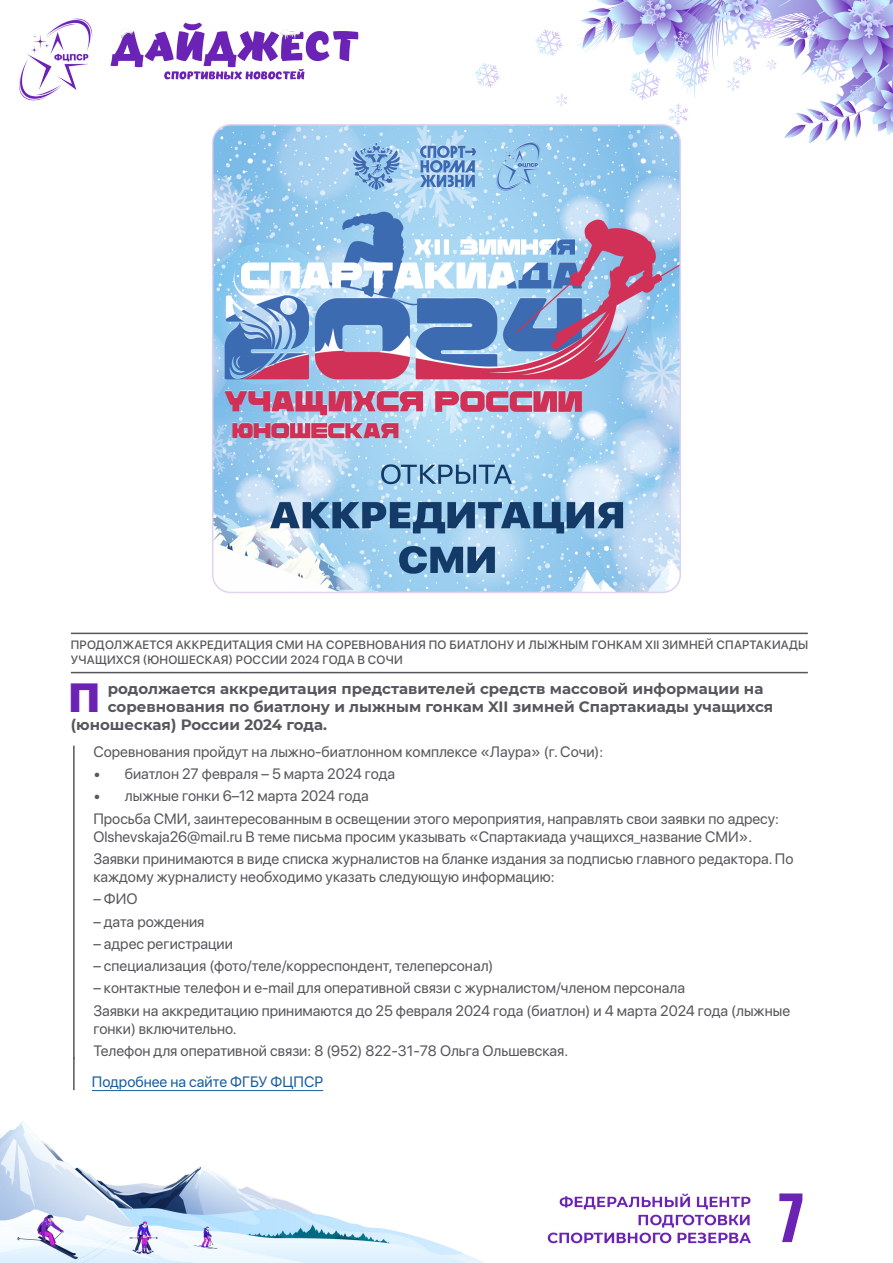
<style>
.page{position:relative;width:893px;height:1263px;background:#fff}
.page>*{position:absolute;margin:0;border:0;box-sizing:border-box;transform-origin:0 0}
.t1{font:700 60px "Oswald";color:#6a23b5}
.Заголовок_1{font:900 40.5px "SF Pro Display";color:#6a23b5}
.Текст{font:15px/18px "SF Pro Display";color:#56575c}
.Заголовок_1-2{font:700 15px "Montserrat";color:#56575c}
.Гиперссылка{font:15px "SF Pro Display";color:#175d9e}
.Подзаголовок{font:italic 500 12px/14.4px "SF Pro Display";letter-spacing:.02em;color:#56575c}
</style>
<div class="page">
<img style="left:0;top:0;width:893px;height:1263px">
<img style="left:213px;top:125px;width:467px;height:467px">
<div style="left:212px;top:124px;width:469px;height:469px;border:2px solid #e1d3f0;border-radius:18px"></div>
<hr style="left:71px;top:672px;width:737px;height:1px;background:#56575c">
<hr style="left:71px;top:633px;width:737px;height:1px;background:#56575c">
<hr style="left:73px;top:746px;width:2px;height:313px;background:#56575c">
<hr style="left:73px;top:1057px;width:2px;height:33px;background:#56575c">
<hr style="left:92px;top:1090px;width:231px;height:1px;background:#175d9e">
<p class="Подзаголовок" style="left:71px;top:637px;width:739px">ПРОДОЛЖАЕТСЯ АККРЕДИТАЦИЯ СМИ НА СОРЕВНОВАНИЯ ПО БИАТЛОНУ И ЛЫЖНЫМ ГОНКАМ XII ЗИМНЕЙ СПАРТАКИАДЫ<br>УЧАЩИХСЯ (ЮНОШЕСКАЯ) РОССИИ 2024 ГОДА В СОЧИ</p>
<p class="Заголовок_1" style="left:69px;top:668px;width:33px">П</p>
<p class="Заголовок_1-2" style="left:108px;top:678px;width:657px">родолжается аккредитация представителей средств массовой информации на</p>
<p class="Заголовок_1-2" style="left:108px;top:696px;width:667px">соревнования по биатлону и лыжным гонкам XII зимней Спартакиады учащихся</p>
<p class="Заголовок_1-2" style="left:71px;top:714px;width:258px">(юношеская) России 2024 года.</p>
<p class="Текст" style="left:93px;top:742px;width:511px">Соревнования пройдут на лыжно-биатлонном комплексе «Лаура» (г. Сочи):</p>
<p class="Текст" style="left:93px;top:764px;width:303px">• биатлон 27 февраля – 5 марта 2024 года</p>
<p class="Текст" style="left:93px;top:786px;width:277px">• лыжные гонки 6–12 марта 2024 года</p>
<p class="Текст" style="left:93px;top:808px;width:687px">Просьба СМИ, заинтересованным в освещении этого мероприятия, направлять свои заявки по адресу:<br>Olshevskaja26@mail.ru В теме письма просим указывать «Спартакиада учащихся_название СМИ».</p>
<p class="Текст" style="left:93px;top:849px;width:702px">Заявки принимаются в виде списка журналистов на бланке издания за подписью главного редактора. По каждому журналисту необходимо указать следующую информацию:</p>
<p class="Текст" style="left:93px;top:889px;width:46px">– ФИО</p>
<p class="Текст" style="left:93px;top:911px;width:113px">– дата рождения</p>
<p class="Текст" style="left:93px;top:933px;width:141px">– адрес регистрации</p>
<p class="Текст" style="left:93px;top:956px;width:402px">– специализация (фото/теле/корреспондент, телеперсонал)</p>
<p class="Текст" style="left:93px;top:978px;width:593px">– контактные телефон и e-mail для оперативной связи с журналистом/членом персонала</p>
<p class="Текст" style="left:93px;top:1000px;width:698px">Заявки на аккредитацию принимаются до 25 февраля 2024 года (биатлон) и 4 марта 2024 года (лыжные гонки) включительно.</p>
<p class="Текст" style="left:93px;top:1040px;width:476px">Телефон для оперативной связи: 8 (952) 822-31-78 Ольга Ольшевская.</p>
<p class="Гиперссылка" style="left:92px;top:1070px;width:233px">Подробнее на сайте ФГБУ ФЦПСР</p>
<h1 class="t1" style="left:778px;top:1186px;width:28px">7</h1>
</div>
